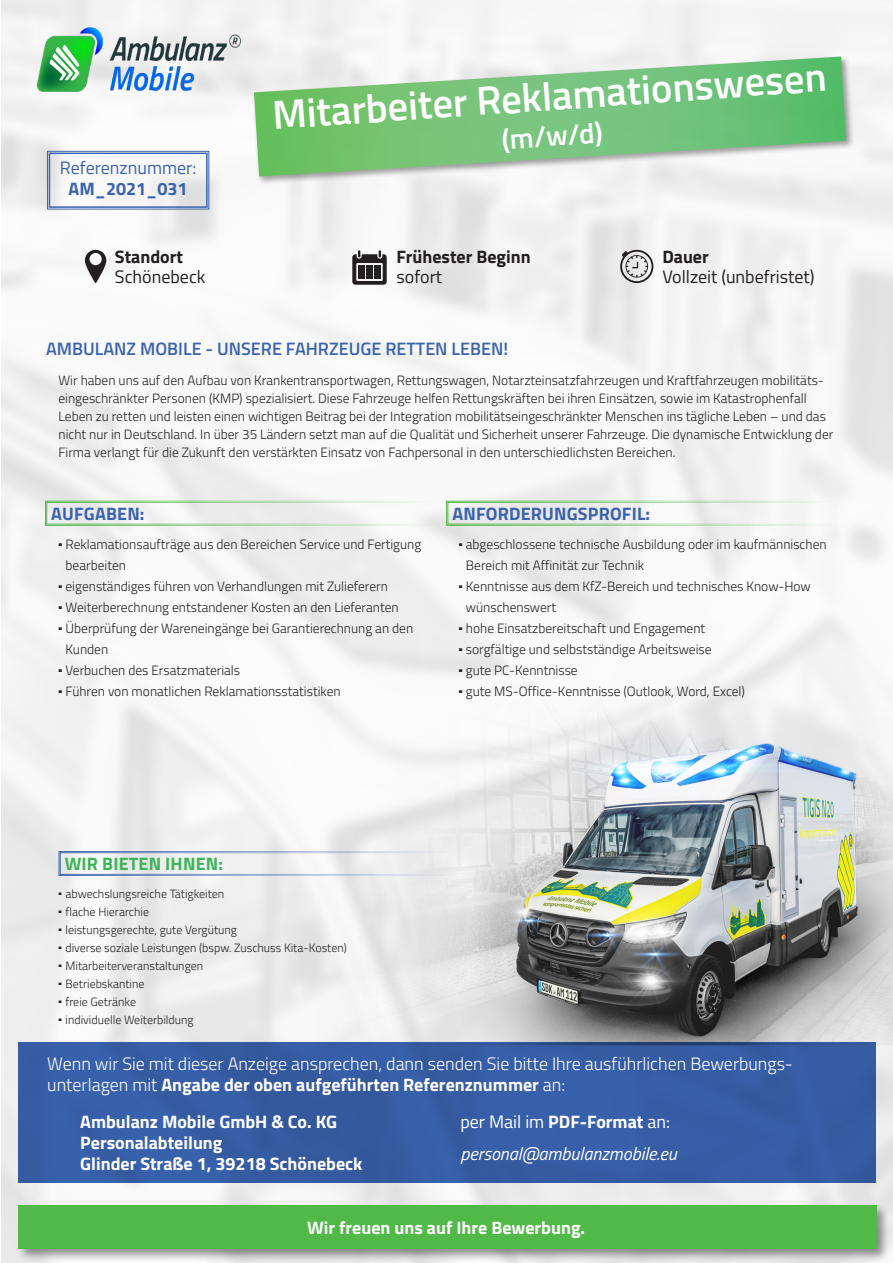
<style>
.page{position:relative;width:893px;height:1263px;background:#fff}
.page>*{position:absolute;margin:0;border:0;box-sizing:border-box;transform-origin:0 0}
.t1{font:600 40.5px "Titillium";color:#fff}
.t2{font:600 28.5px "Titillium";color:#fff}
.t3{font:700 18px "Titillium";color:#fff}
.t4{font:300 18px "Titillium";color:#fff}
.t5{font:600 18px "Titillium";color:#3a63af}
.t6{font:700 18px "Titillium";letter-spacing:.01em;color:#3a63af}
.t7{font:18px "Titillium";color:#231f20}
.t8{font:700 18px "Titillium";color:#231f20}
.t9{font:italic 18px "Titillium";color:#fff}
.t10{font:18px "Titillium";color:#fff}
.t11{font:18px "Titillium";color:#3a63af}
.t12{font:700 18px "Titillium";letter-spacing:.01em;color:#3ab557}
.t13{font:300 13.5px/18px "Titillium";color:#231f20}
.t14{font:900 13.5px "Titillium";color:#231f20}
.t15{font:300 12px "Titillium";color:#231f20}
.t16{font:900 12px "Titillium";color:#231f20}
.s1{font-weight:300}
.s2{font-weight:700}
</style>
<div class="page">
<img style="left:2px;top:0;width:891px;height:1263px">
<div style="left:18px;top:1042px;width:858px;height:141px;background:#365da4"></div>
<div style="left:16px;top:1203px;width:875px;height:59px;background:#231f20;opacity:.5"></div>
<div style="left:18px;top:1205px;width:858px;height:43px;background:#51b948"></div>
<div style="left:252px;top:54px;width:602px;height:131px;background:#231f20;opacity:.46"></div>
<svg style="left:254px;top:57px;width:592px;height:119px"></svg>
<img style="left:15px;top:11px;width:243px;height:91px">
<svg style="left:85px;top:250px;width:21px;height:33px"></svg>
<svg style="left:620px;top:250px;width:33px;height:33px"></svg>
<svg style="left:352px;top:250px;width:35px;height:35px"></svg>
<svg style="left:45px;top:501px;width:390px;height:25px"></svg>
<svg style="left:47px;top:151px;width:162px;height:59px"></svg>
<div style="left:49px;top:153px;width:159px;height:55px;border:2px solid #3a63af"></div>
<svg style="left:446px;top:501px;width:390px;height:25px"></svg>
<svg style="left:59px;top:851px;width:389px;height:25px"></svg>
<p class="t11" style="left:60px;top:154px;width:138px">Referenznummer:</p>
<p class="t6" style="left:69px;top:174px;width:121px">AM_2021_031</p>
<p class="t8" style="left:115px;top:243px;width:70px">Standort</p>
<p class="t7" style="left:115px;top:263px;width:92px">Schönebeck</p>
<p class="t1" style="left:270px;top:85px;width:557px;rotate:-4deg">Mitarbeiter Reklamationswesen</p>
<p class="t2" style="left:500px;top:118px;width:102px;rotate:-4deg">(m/w/d)</p>
<p class="t8" style="left:396px;top:243px;width:136px">Frühester Beginn</p>
<p class="t7" style="left:396px;top:263px;width:47px">sofort</p>
<p class="t8" style="left:662px;top:243px;width:48px">Dauer</p>
<p class="t7" style="left:662px;top:263px;width:154px">Vollzeit (unbefristet)</p>
<p class="t5" style="left:46px;top:335px;width:464px">AMBULANZ MOBILE - UNSERE FAHRZEUGE RETTEN LEBEN!</p>
<p class="t13" style="left:59px;top:371px;width:776px">Wir haben uns auf den Aufbau von Krankentransportwagen, Rettungswagen, Notarzteinsatzfahrzeugen und Kraftfahrzeugen mobilitäts&shy;eingeschränkter Personen (KMP) spezialisiert. Diese Fahrzeuge helfen Rettungskräften bei ihren Einsätzen, sowie im Katastrophenfall Leben zu retten und leisten einen wichtigen Beitrag bei der Integration mobilitätseingeschränkter Menschen ins tägliche Leben – und das nicht nur in Deutschland. In über 35 Ländern setzt man auf die Qualität und Sicherheit unserer Fahrzeuge. Die dynamische Entwicklung der Firma verlangt für die Zukunft den verstärkten Einsatz von Fachpersonal in den unterschiedlichsten Bereichen.</p>
<p class="t6" style="left:51px;top:500px;width:95px">AUFGABEN:</p>
<p class="t13" style="left:66px;top:533px;width:357px;line-height:21px">Reklamationsaufträge aus den Bereichen Service und Fertigung bearbeiten</p>
<p class="t13" style="left:66px;top:576px;width:324px">eigenständiges führen von Verhandlungen mit Zulieferern</p>
<p class="t13" style="left:66px;top:597px;width:335px">Weiterberechnung entstandener Kosten an den Lieferanten</p>
<p class="t13" style="left:66px;top:617px;width:349px;line-height:21px">Überprüfung der Wareneingänge bei Garantierechnung an den<br>Kunden</p>
<p class="t13" style="left:66px;top:660px;width:176px">Verbuchen des Ersatzmaterials</p>
<p class="t13" style="left:66px;top:681px;width:277px">Führen von monatlichen Reklamationsstatistiken</p>
<p class="t14" style="left:59px;top:531px;width:5px">.</p>
<p class="t14" style="left:59px;top:573px;width:5px">.</p>
<p class="t14" style="left:59px;top:594px;width:5px">.</p>
<p class="t14" style="left:59px;top:615px;width:5px">.</p>
<p class="t14" style="left:59px;top:657px;width:5px">.</p>
<p class="t14" style="left:59px;top:678px;width:5px">.</p>
<p class="t6" style="left:452px;top:500px;width:199px">ANFORDERUNGSPROFIL:</p>
<p class="t13" style="left:466px;top:533px;width:362px;line-height:21px">abgeschlossene technische Ausbildung oder im kaufmännischen<br>Bereich mit Affinität zur Technik</p>
<p class="t13" style="left:466px;top:575px;width:346px;line-height:21px">Kenntnisse aus dem KfZ-Bereich und technisches Know-How wünschenswert</p>
<p class="t13" style="left:466px;top:618px;width:241px">hohe Einsatzbereitschaft und Engagement</p>
<p class="t13" style="left:466px;top:639px;width:247px">sorgfältige und selbstständige Arbeitsweise</p>
<p class="t13" style="left:466px;top:660px;width:113px">gute PC-Kenntnisse</p>
<p class="t13" style="left:466px;top:681px;width:281px">gute MS-Office-Kenntnisse (Outlook, Word, Excel)</p>
<p class="t14" style="left:459px;top:531px;width:5px">.</p>
<p class="t14" style="left:459px;top:573px;width:5px">.</p>
<p class="t14" style="left:459px;top:615px;width:5px">.</p>
<p class="t14" style="left:459px;top:636px;width:5px">.</p>
<p class="t14" style="left:459px;top:657px;width:5px">.</p>
<p class="t14" style="left:459px;top:678px;width:5px">.</p>
<p class="t12" style="left:65px;top:850px;width:160px">WIR BIETEN IHNEN:</p>
<p class="t15" style="left:66px;top:885px;width:160px">abwechslungsreiche Tätigkeiten</p>
<p class="t15" style="left:66px;top:903px;width:85px">flache Hierarchie</p>
<p class="t15" style="left:66px;top:921px;width:173px">leistungsgerechte, gute Vergütung</p>
<p class="t15" style="left:66px;top:939px;width:283px">diverse soziale Leistungen (bspw. Zuschuss Kita-Kosten)</p>
<p class="t15" style="left:66px;top:957px;width:139px">Mitarbeiterveranstaltungen</p>
<p class="t15" style="left:66px;top:975px;width:81px">Betriebskantine</p>
<p class="t15" style="left:66px;top:993px;width:72px">freie Getränke</p>
<p class="t15" style="left:66px;top:1011px;width:130px">individuelle Weiterbildung</p>
<p class="t16" style="left:59px;top:882px;width:5px">.</p>
<p class="t16" style="left:59px;top:900px;width:5px">.</p>
<p class="t16" style="left:59px;top:918px;width:5px">.</p>
<p class="t16" style="left:59px;top:936px;width:5px">.</p>
<p class="t16" style="left:59px;top:954px;width:5px">.</p>
<p class="t16" style="left:59px;top:972px;width:5px">.</p>
<p class="t16" style="left:59px;top:990px;width:5px">.</p>
<p class="t16" style="left:59px;top:1008px;width:5px">.</p>
<p class="t4" style="left:47px;top:1051px;width:747px">Wenn wir Sie mit dieser Anzeige ansprechen, dann senden Sie bitte Ihre ausführlichen Bewerbungs-</p>
<p class="t3" style="left:47px;top:1071px;width:519px"><span class="s1">unterlagen mit</span> Angabe der oben aufgeführten Referenznummer <span class="s1">an:</span></p>
<p class="t3" style="left:80px;top:1108px;width:259px">Ambulanz Mobile GmbH &amp; Co. KG</p>
<p class="t3" style="left:80px;top:1129px;width:144px">Personalabteilung</p>
<p class="t3" style="left:80px;top:1150px;width:284px">Glinder Straße 1, 39218 Schönebeck</p>
<p class="t10" style="left:460px;top:1109px;width:211px">per Mail im <span class="s2">PDF-Format</span> an:</p>
<p class="t9" style="left:460px;top:1140px;width:218px">personal@ambulanzmobile.eu</p>
<p class="t3" style="left:307px;top:1213px;width:280px">Wir freuen uns auf Ihre Bewerbung.</p>
</div>
